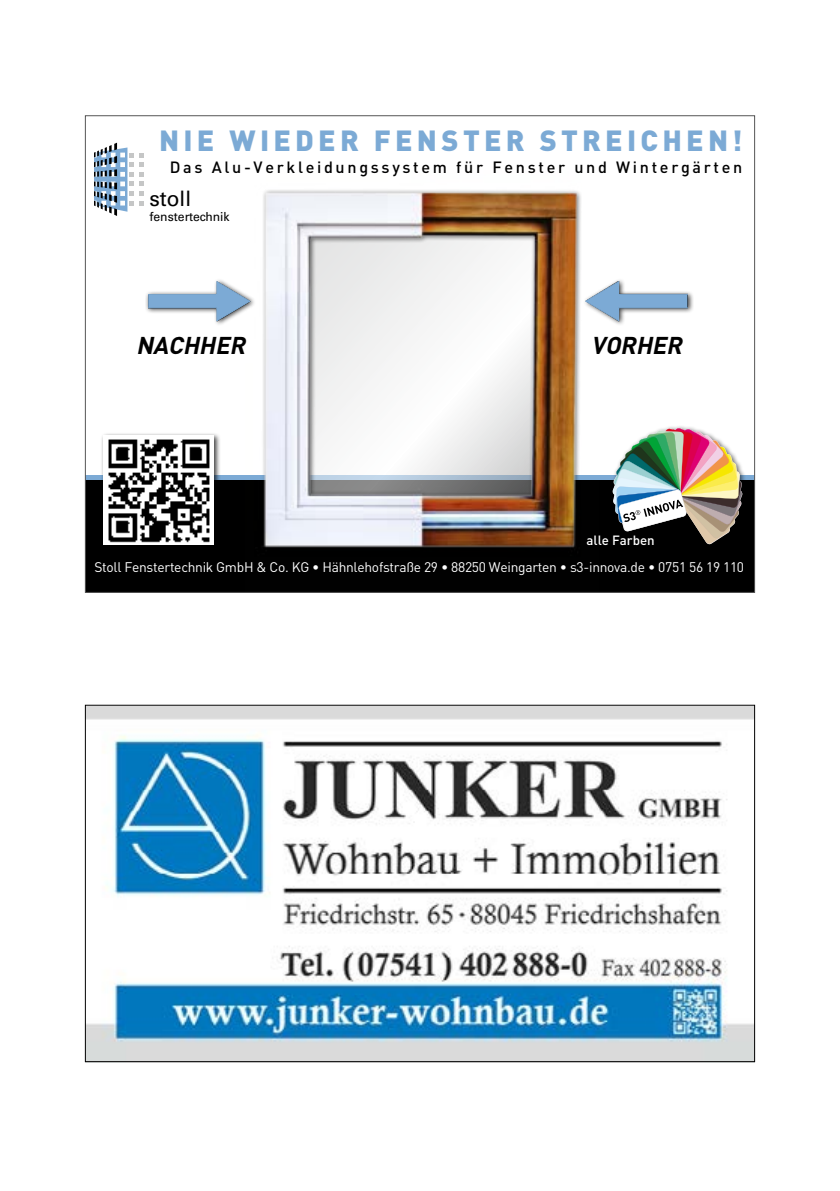
<style>
.page{position:relative;width:840px;height:1191px;background:#fff}
.page>*{position:absolute;margin:0;border:0;box-sizing:border-box;transform-origin:0 0}
.t1{font:900 28.8px "DIN";letter-spacing:.15em;color:#7caad5}
.t2{font:italic 700 24px "DIN";color:#000}
.t3{font:21.4px "Univers";color:#000}
.t4{font:500 16.2px "DIN";letter-spacing:.165em;color:#000}
.t5{font:13.8px "DIN";letter-spacing:-.02em;color:#fff}
.t6{font:500 13.2px "DIN";color:#fff}
.t7{font:12.4px "Univers";color:#000}
</style>
<div class="page">
<img style="left:85px;top:707px;width:669px;height:355px">
<div style="left:85px;top:478px;width:669px;height:114px;background:#000"></div>
<div style="left:85px;top:475px;width:669px;height:5px;background:#7caad5"></div>
<div style="left:609px;top:425px;width:139px;height:125px;background:#000;opacity:.61"></div>
<svg style="left:611px;top:427px;width:131px;height:118px"></svg>
<div style="left:100px;top:432px;width:121px;height:119px;background:#000;opacity:.75"></div>
<img style="left:103px;top:435px;width:111px;height:109px">
<div style="left:145px;top:278px;width:111px;height:49px;background:#000;opacity:.75"></div>
<svg style="left:148px;top:281px;width:97px;height:41px"></svg>
<div style="left:582px;top:278px;width:111px;height:49px;background:#000;opacity:.75"></div>
<svg style="left:598px;top:281px;width:89px;height:41px"></svg>
<img style="left:245px;top:190px;width:353px;height:358px">
<svg style="left:94px;top:143px;width:49px;height:73px"></svg>
<h1 class="t1" style="left:159px;top:121px;width:584px">NIE WIEDER FENSTER STREICHEN!</h1>
<h3 class="t3" style="left:149px;top:185px;width:43px">stoll</h3>
<p class="t7" style="left:149px;top:209px;width:82px">fenstertechnik</p>
<p class="t4" style="left:170px;top:156px;width:573px">Das Alu-Verkleidungssystem für Fenster und Wintergärten</p>
<h2 class="t2" style="left:136px;top:330px;width:116px">NACHHER</h2>
<h2 class="t2" style="left:591px;top:329px;width:98px">VORHER</h2>
<p class="t6" style="left:586px;top:531px;width:70px">alle Farben</p>
<p class="t5" style="left:94px;top:558px;width:650px">Stoll Fenstertechnik GmbH &amp; Co. KG • Hähnlehofstraße 29 • 88250 Weingarten • s3-innova.de • 0751 56 19 110</p>
</div>
